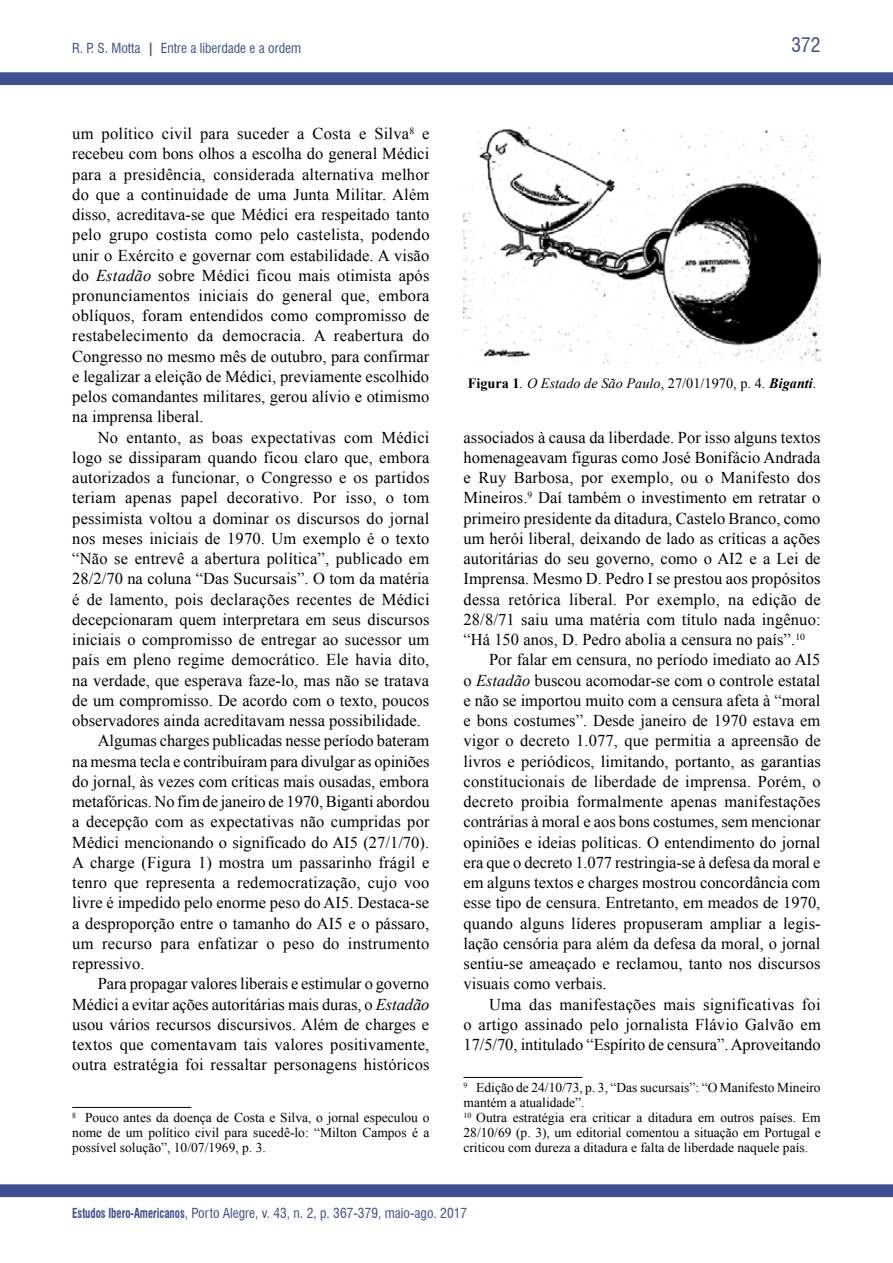
<style>
.page{position:relative;width:893px;height:1263px;background:#fff}
.page>*{position:absolute;margin:0;border:0;box-sizing:border-box;transform-origin:0 0}
.t1{font:condensed 19.5px "Swiss 721 BT";color:#3d4e93}
.t2{font:16.5px/20.2px "Times New Roman";color:#000;text-align:justify}
.t3{font:16.5px "Times New Roman";letter-spacing:.02em;color:#000}
.t4{font:italic 14.25px "Times New Roman";color:#000}
.t5{font:13.5px/15px "Times New Roman";color:#000;text-align:justify}
.t6{font:condensed 13.5px "Swiss 721 BT";color:#3d4e93}
.s1{font-weight:700}
.s2{font-style:italic}
.s3{font-weight:700;font-style:normal}
.s4{font-style:normal}
</style>
<div class="page">
<div style="left:0;top:72px;width:893px;height:13px;background:#3d4e93;border:2px solid #3d4e93"></div>
<div style="left:1px;top:1185px;width:891px;height:11px;background:#3d4e93"></div>
<div style="left:0;top:1184px;width:893px;height:13px;border:2px solid #3d4e93"></div>
<hr style="left:72px;top:1107px;width:119px;height:1px;background:#000">
<hr style="left:463px;top:1077px;width:120px;height:1px;background:#000">
<img style="left:463px;top:128px;width:358px;height:235px">
<p class="t6" style="left:72px;top:40px;width:230px">R. P. S. Motta <span class="s1">|</span> Entre a liberdade e a ordem</p>
<p class="t2" style="left:72px;top:123px;width:359px">um político civil para suceder a Costa e Silva<sup>8</sup> e recebeu com bons olhos a escolha do general Médici para a presidência, considerada alternativa melhor do que a continuidade de uma Junta Militar. Além disso, acreditava-se que Médici era respeitado tanto pelo grupo costista como pelo castelista, podendo unir o Exército e governar com estabilidade. A visão do <span class="s2">Estadão</span> sobre Médici ficou mais otimista após pronunciamentos iniciais do general que, embora oblíquos, foram entendidos como compromisso de restabelecimento da democracia. A reabertura do Congresso no mesmo mês de outubro, para confirmar e legalizar a eleição de Médici, previamente escolhido pelos comandantes militares, gerou alívio e otimismo na imprensa liberal.</p>
<p class="t2" style="left:98px;top:427px;width:333px">No entanto, as boas expectativas com Médici</p>
<p class="t2" style="left:72px;top:447px;width:359px">logo se dissiparam quando ficou claro que, embora</p>
<p class="t2" style="left:72px;top:467px;width:359px">autorizados a funcionar, o Congresso e os partidos</p>
<p class="t3" style="left:72px;top:487px;width:359px">teriam apenas papel decorativo. Por isso, o tom</p>
<p class="t2" style="left:72px;top:508px;width:359px">pessimista voltou a dominar os discursos do jornal</p>
<p class="t2" style="left:72px;top:528px;width:359px">nos meses iniciais de 1970. Um exemplo é o texto</p>
<p class="t2" style="left:72px;top:548px;width:358px">“Não se entrevê a abertura política”, publicado em</p>
<p class="t2" style="left:72px;top:569px;width:358px">28/2/70 na coluna “Das Sucursais”. O tom da matéria</p>
<p class="t2" style="left:72px;top:589px;width:359px">é de lamento, pois declarações recentes de Médici</p>
<p class="t2" style="left:72px;top:609px;width:359px">decepcionaram quem interpretara em seus discursos</p>
<p class="t2" style="left:72px;top:629px;width:359px">iniciais o compromisso de entregar ao sucessor um</p>
<p class="t2" style="left:72px;top:649px;width:359px">país em pleno regime democrático. Ele havia dito,</p>
<p class="t2" style="left:72px;top:670px;width:358px">na verdade, que esperava faze-lo, mas não se tratava</p>
<p class="t2" style="left:72px;top:690px;width:358px">de um compromisso. De acordo com o texto, poucos</p>
<p class="t2" style="left:72px;top:710px;width:350px">observadores ainda acreditavam nessa possibilidade.</p>
<p class="t2" style="left:98px;top:730px;width:333px">Algumas charges publicadas nesse período bateram</p>
<p class="t2" style="left:72px;top:751px;width:359px">na mesma tecla e contribuíram para divulgar as opiniões</p>
<p class="t2" style="left:72px;top:771px;width:358px">do jornal, às vezes com críticas mais ousadas, embora</p>
<p class="t2" style="left:72px;top:791px;width:359px">metafóricas. No fim de janeiro de 1970, Biganti abordou</p>
<p class="t2" style="left:72px;top:811px;width:359px">a decepção com as expectativas não cumpridas por</p>
<p class="t2" style="left:72px;top:832px;width:358px">Médici mencionando o significado do AI5 (27/1/70).</p>
<p class="t2" style="left:72px;top:852px;width:359px">A charge (Figura 1) mostra um passarinho frágil e</p>
<p class="t2" style="left:72px;top:872px;width:358px">tenro que representa a redemocratização, cujo voo</p>
<p class="t2" style="left:72px;top:892px;width:358px">livre é impedido pelo enorme peso do AI5. Destaca-se</p>
<p class="t2" style="left:72px;top:913px;width:358px">a desproporção entre o tamanho do AI5 e o pássaro,</p>
<p class="t2" style="left:72px;top:933px;width:359px">um recurso para enfatizar o peso do instrumento</p>
<p class="t2" style="left:72px;top:953px;width:74px">repressivo.</p>
<p class="t2" style="left:98px;top:973px;width:333px">Para propagar valores liberais e estimular o governo</p>
<p class="t2" style="left:72px;top:994px;width:359px">Médici a evitar ações autoritárias mais duras, o <span class="s2">Estadão</span></p>
<p class="t2" style="left:72px;top:1014px;width:358px">usou vários recursos discursivos. Além de charges e</p>
<p class="t2" style="left:72px;top:1034px;width:359px">textos que comentavam tais valores positivamente,</p>
<p class="t2" style="left:72px;top:1054px;width:359px">outra estratégia foi ressaltar personagens históricos</p>
<p class="t5" style="left:72px;top:1110px;width:359px"><sup>8</sup> Pouco antes da doença de Costa e Silva, o jornal especulou o nome de um político civil para sucedê-lo: “Milton Campos é a possível solução”, 10/07/1969, p. 3.</p>
<p class="t1" style="left:791px;top:33px;width:31px">372</p>
<p class="t4" style="left:468px;top:374px;width:350px"><span class="s3">Figura 1</span>. O Estado de São Paulo<span class="s4">, 27/01/1970, p. 4.</span> <span class="s1">Biganti</span><span class="s4">.</span></p>
<p class="t2" style="left:463px;top:427px;width:358px">associados à causa da liberdade. Por isso alguns textos</p>
<p class="t2" style="left:463px;top:447px;width:358px">homenageavam figuras como José Bonifácio Andrada</p>
<p class="t2" style="left:463px;top:467px;width:358px">e Ruy Barbosa, por exemplo, ou o Manifesto dos</p>
<p class="t2" style="left:463px;top:487px;width:358px">Mineiros.<sup>9</sup> Daí também o investimento em retratar o</p>
<p class="t2" style="left:463px;top:508px;width:359px">primeiro presidente da ditadura, Castelo Branco, como</p>
<p class="t2" style="left:463px;top:528px;width:358px">um herói liberal, deixando de lado as críticas a ações</p>
<p class="t2" style="left:463px;top:548px;width:359px">autoritárias do seu governo, como o AI2 e a Lei de</p>
<p class="t2" style="left:463px;top:568px;width:359px">Imprensa. Mesmo D. Pedro I se prestou aos propósitos</p>
<p class="t2" style="left:463px;top:589px;width:359px">dessa retórica liberal. Por exemplo, na edição de</p>
<p class="t2" style="left:463px;top:609px;width:359px">28/8/71 saiu uma matéria com título nada ingênuo:</p>
<p class="t2" style="left:463px;top:629px;width:343px">“Há 150 anos, D. Pedro abolia a censura no país”.<sup>10</sup></p>
<p class="t2" style="left:489px;top:649px;width:333px">Por falar em censura, no período imediato ao AI5</p>
<p class="t2" style="left:463px;top:670px;width:358px">o <span class="s2">Estadão</span> buscou acomodar-se com o controle estatal</p>
<p class="t2" style="left:463px;top:690px;width:358px">e não se importou muito com a censura afeta à “moral</p>
<p class="t2" style="left:463px;top:710px;width:358px">e bons costumes”. Desde janeiro de 1970 estava em</p>
<p class="t2" style="left:463px;top:730px;width:359px">vigor o decreto 1.077, que permitia a apreensão de</p>
<p class="t2" style="left:463px;top:751px;width:359px">livros e periódicos, limitando, portanto, as garantias</p>
<p class="t2" style="left:463px;top:771px;width:359px">constitucionais de liberdade de imprensa. Porém, o</p>
<p class="t2" style="left:463px;top:791px;width:359px">decreto proibia formalmente apenas manifestações</p>
<p class="t2" style="left:463px;top:811px;width:358px">contrárias à moral e aos bons costumes, sem mencionar</p>
<p class="t2" style="left:463px;top:832px;width:358px">opiniões e ideias políticas. O entendimento do jornal</p>
<p class="t2" style="left:463px;top:852px;width:358px">era que o decreto 1.077 restringia-se à defesa da moral e</p>
<p class="t2" style="left:463px;top:872px;width:358px">em alguns textos e charges mostrou concordância com</p>
<p class="t2" style="left:463px;top:892px;width:358px">esse tipo de censura. Entretanto, em meados de 1970,</p>
<p class="t2" style="left:463px;top:913px;width:359px">quando alguns líderes propuseram ampliar a legis-</p>
<p class="t2" style="left:463px;top:933px;width:358px">lação censória para além da defesa da moral, o jornal</p>
<p class="t2" style="left:463px;top:953px;width:358px">sentiu-se ameaçado e reclamou, tanto nos discursos</p>
<p class="t2" style="left:463px;top:973px;width:145px">visuais como verbais.</p>
<p class="t2" style="left:489px;top:994px;width:333px">Uma das manifestações mais significativas foi</p>
<p class="t2" style="left:463px;top:1014px;width:359px">o artigo assinado pelo jornalista Flávio Galvão em</p>
<p class="t2" style="left:463px;top:1034px;width:359px">17/5/70, intitulado “Espírito de censura”. Aproveitando</p>
<p class="t5" style="left:463px;top:1080px;width:359px;text-align:left"><sup>9</sup> Edição de 24/10/73, p. 3, “Das sucursais”: “O Manifesto Mineiro mantém a atualidade”.<br><sup>10</sup> Outra estratégia era criticar a ditadura em outros países. Em 28/10/69 (p. 3), um editorial comentou a situação em Portugal e criticou com dureza a ditadura e falta de liberdade naquele país.</p>
<p class="t6" style="left:72px;top:1205px;width:396px"><span class="s1">Estudos Ibero-Americanos</span>, Porto Alegre, v. 43, n. 2, p. 367-379, maio-ago. 2017</p>
</div>
